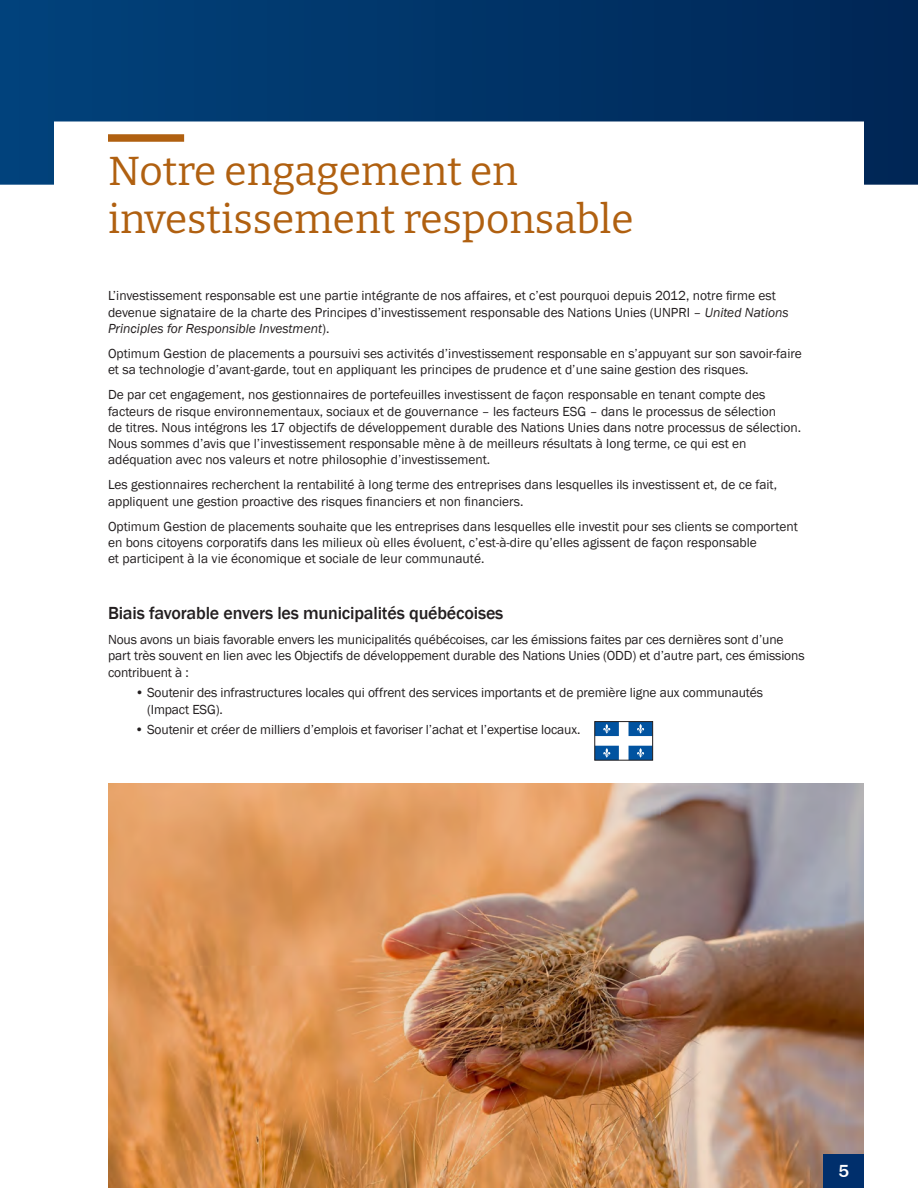
<style>
.page{position:relative;width:918px;height:1188px;background:#fff}
.page>*{position:absolute;margin:0;border:0;box-sizing:border-box;transform-origin:0 0}
.t1{font:100 40.5px/48px "Bitter";color:#b06010}
.t2{font:500 18px "Franklin Gothic";letter-spacing:-.01em;color:#231f20}
.t3{font:500 18px "Franklin Gothic";color:#fff}
.t4{font:13.5px/16.2px "Franklin Gothic";color:#231f20}
.s1{font-style:italic}
</style>
<div class="page">
<img style="left:108px;top:783px;width:756px;height:405px">
<svg style="left:0;top:0;width:918px;height:185px"></svg>
<div style="left:108px;top:134px;width:76px;height:8px;background:#b06010"></div>
<svg style="left:629px;top:746px;width:22px;height:12px"></svg>
<svg style="left:629px;top:723px;width:22px;height:13px"></svg>
<svg style="left:597px;top:746px;width:22px;height:12px"></svg>
<svg style="left:597px;top:723px;width:22px;height:13px"></svg>
<div style="left:595px;top:721px;width:58px;height:39px;border:1px solid #231f20"></div>
<div style="left:824px;top:1154px;width:40px;height:34px;background:#002f6c"></div>
<p class="t1" style="left:108px;top:146px;width:527px">Notre engagement en investissement responsable</p>
<p class="t4" style="left:108px;top:288px;width:682px">L’investissement responsable est une partie intégrante de nos affaires, et c’est pourquoi depuis 2012, notre firme est devenue signataire de la charte des Principes d’investissement responsable des Nations Unies (UNPRI – <span class="s1">United Nations<br>Principles for Responsible Investment</span>).</p>
<p class="t4" style="left:108px;top:346px;width:695px">Optimum Gestion de placements a poursuivi ses activités d’investissement responsable en s’appuyant sur son savoir-faire et sa technologie d’avant-garde, tout en appliquant les principes de prudence et d’une saine gestion des risques.</p>
<p class="t4" style="left:108px;top:387px;width:695px">De par cet engagement, nos gestionnaires de portefeuilles investissent de façon responsable en tenant compte des facteurs de risque environnementaux, sociaux et de gouvernance – les facteurs ESG – dans le processus de sélection<br>de titres. Nous intégrons les 17 objectifs de développement durable des Nations Unies dans notre processus de sélection.<br>Nous sommes d’avis que l’investissement responsable mène à de meilleurs résultats à long terme, ce qui est en adéquation avec nos valeurs et notre philosophie d’investissement.</p>
<p class="t4" style="left:108px;top:477px;width:671px">Les gestionnaires recherchent la rentabilité à long terme des entreprises dans lesquelles ils investissent et, de ce fait, appliquent une gestion proactive des risques financiers et non financiers.</p>
<p class="t4" style="left:108px;top:519px;width:691px">Optimum Gestion de placements souhaite que les entreprises dans lesquelles elle investit pour ses clients se comportent en bons citoyens corporatifs dans les milieux où elles évoluent, c’est-à-dire qu’elles agissent de façon responsable<br>et participent à la vie économique et sociale de leur communauté.</p>
<p class="t2" style="left:108px;top:602px;width:397px">Biais favorable envers les municipalités québécoises</p>
<p class="t4" style="left:108px;top:632px;width:698px">Nous avons un biais favorable envers les municipalités québécoises, car les émissions faites par ces dernières sont d’une part très souvent en lien avec les Objectifs de développement durable des Nations Unies (ODD) et d’autre part, ces émissions contribuent à :</p>
<p class="t4" style="left:147px;top:685px;width:618px;text-indent:-12px">• Soutenir des infrastructures locales qui offrent des services importants et de première ligne aux communautés (Impact ESG).</p>
<p class="t4" style="left:135px;top:722px;width:447px">• Soutenir et créer de milliers d’emplois et favoriser l’achat et l’expertise locaux.</p>
<h2 class="t3" style="left:838px;top:1160px;width:12px">5</h2>
</div>
